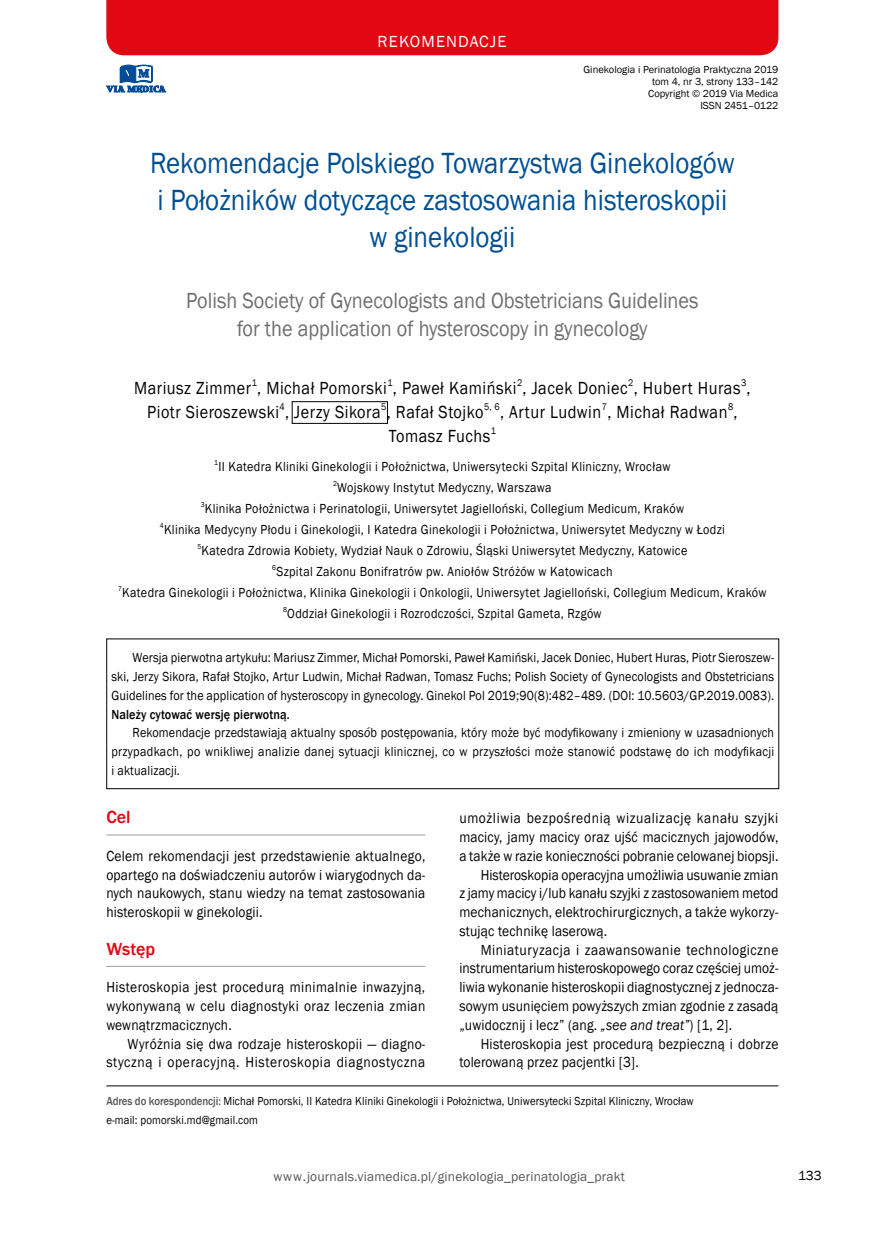
<style>
.page{position:relative;width:872px;height:1234px;background:#fff}
.page>*{position:absolute;margin:0;border:0;box-sizing:border-box;transform-origin:0 0}
.t1{font:30px/36.6px "Franklin Gothic";color:#004f91;text-align:center;scale:.9 1}
.t2{font:22.5px/27.5px "Franklin Gothic";color:#706f6f;text-align:center;scale:.9 1}
.t3{font:18px "Franklin Gothic";letter-spacing:.03em;color:#000;scale:.9 1}
.t4{font:500 18px "Franklin Gothic";color:#e30613}
.t5{font:16.5px "Franklin Gothic";letter-spacing:.07em;color:#fff}
.t6{font:15px/18.8px "Franklin Gothic";letter-spacing:.01em;color:#000;text-align:justify;scale:.9 1}
.t7{font:15px/18.8px "Franklin Gothic";letter-spacing:.03em;color:#000;text-align:right;scale:.9 1}
.t8{font:15px "Franklin Gothic";letter-spacing:.045em;color:#000;scale:.9 1}
.t9{font:15px "Franklin Gothic";letter-spacing:.04em;color:#000;scale:.9 1}
.t10{font:13.5px/18.8px "Franklin Gothic";letter-spacing:.025em;color:#000;text-align:justify;scale:.9 1}
.t11{font:13.5px "Franklin Gothic";letter-spacing:.01em;color:#575756}
.t12{font:500 13.5px "Franklin Gothic";letter-spacing:.01em;color:#000;scale:.9 1}
.t13{font:13.5px "Franklin Gothic";letter-spacing:.025em;color:#000}
.t14{font:12px/18.8px "Franklin Gothic";letter-spacing:.01em;color:#000;scale:.9 1}
.t15{font:10.5px/12px "Franklin Gothic";color:#000;text-align:right}
.t16{font:9.9px "Franklin Gothic";color:#000;scale:.9 1}
.t17{font:7.35px "Franklin Gothic";color:#000;scale:.9 1}
.s1{font-style:italic}
.s2{font-weight:500;color:#575756}
</style>
<div class="page">
<div style="left:106px;top:0;width:672px;height:55px;background:#e30613"></div>
<svg style="left:107px;top:65px;width:59px;height:27px"></svg>
<hr style="left:106px;top:834px;width:319px;height:1px;background:#9d9d9c">
<hr style="left:106px;top:965px;width:319px;height:1px;background:#9d9d9c">
<hr style="left:106px;top:1085px;width:672px;height:1px;background:#000">
<div style="left:292px;top:401px;width:96px;height:22px;border:1px solid #000"></div>
<p class="t5" style="left:377px;top:31px;width:130px">REKOMENDACJE</p>
<p class="t15" style="left:583px;top:64px;width:196px">Ginekologia i Perinatologia Praktyczna 2019 tom 4, nr 3, strony 133–142<br>Copyright © 2019 Via Medica<br>ISSN 2451–0122</p>
<h1 class="t1" style="left:150px;top:146px;width:651px">Rekomendacje Polskiego Towarzystwa Ginekologów i Położników dotyczące zastosowania histeroskopii w ginekologii</h1>
<h2 class="t2" style="left:186px;top:287px;width:571px">Polish Society of Gynecologists and Obstetricians Guidelines for the application of hysteroscopy in gynecology</h2>
<p class="t16" style="left:252px;top:376px;width:7px">1</p>
<p class="t16" style="left:387px;top:376px;width:7px">1</p>
<p class="t16" style="left:517px;top:376px;width:7px">2</p>
<p class="t16" style="left:628px;top:376px;width:7px">2</p>
<p class="t16" style="left:741px;top:376px;width:7px">3</p>
<h3 class="t3" style="left:147px;top:400px;width:375px">Piotr Sieroszewski , Jerzy Sikora , Rafał Stojko</h3>
<h3 class="t3" style="left:134px;top:376px;width:686px">Mariusz Zimmer , Michał Pomorski , Paweł Kamiński , Jacek Doniec , Hubert Huras ,</h3>
<p class="t16" style="left:279px;top:400px;width:7px">4</p>
<p class="t16" style="left:381px;top:400px;width:7px">5</p>
<p class="t16" style="left:484px;top:400px;width:19px">5, 6</p>
<h3 class="t3" style="left:500px;top:400px;width:265px">, Artur Ludwin , Michał Radwan ,</h3>
<p class="t16" style="left:602px;top:400px;width:7px">7</p>
<p class="t16" style="left:728px;top:400px;width:7px">8</p>
<h3 class="t3" style="left:389px;top:424px;width:114px">Tomasz Fuchs</h3>
<p class="t16" style="left:491px;top:424px;width:7px">1</p>
<p class="t17" style="left:214px;top:458px;width:6px">1</p>
<p class="t10" style="left:218px;top:457px;width:504px">II Katedra Kliniki Ginekologii i Położnictwa, Uniwersytecki Szpital Kliniczny, Wrocław</p>
<p class="t17" style="left:333px;top:479px;width:6px">2</p>
<p class="t10" style="left:337px;top:478px;width:240px">Wojskowy Instytut Medyczny, Warszawa</p>
<p class="t17" style="left:201px;top:500px;width:6px">3</p>
<p class="t10" style="left:205px;top:499px;width:534px">Klinika Położnictwa i Perinatologii, Uniwersytet Jagielloński, Collegium Medicum, Kraków</p>
<p class="t17" style="left:160px;top:521px;width:6px">4</p>
<p class="t10" style="left:164px;top:520px;width:624px">Klinika Medycyny Płodu i Ginekologii, I Katedra Ginekologii i Położnictwa, Uniwersytet Medyczny w Łodzi</p>
<p class="t17" style="left:197px;top:542px;width:6px">5</p>
<p class="t10" style="left:201px;top:541px;width:541px">Katedra Zdrowia Kobiety, Wydział Nauk o Zdrowiu, Śląski Uniwersytet Medyczny, Katowice</p>
<p class="t17" style="left:272px;top:563px;width:6px">6</p>
<p class="t10" style="left:276px;top:562px;width:375px">Szpital Zakonu Bonifratrów pw. Aniołów Stróżów w Katowicach</p>
<p class="t17" style="left:118px;top:584px;width:6px">7</p>
<p class="t10" style="left:122px;top:583px;width:717px">Katedra Ginekologii i Położnictwa, Klinika Ginekologii i Onkologii, Uniwersytet Jagielloński, Collegium Medicum, Kraków</p>
<p class="t17" style="left:283px;top:605px;width:6px">8</p>
<p class="t10" style="left:287px;top:604px;width:351px">Oddział Ginekologii i Rozrodczości, Szpital Gameta, Rzgów</p>
<p class="t10" style="left:111px;top:648px;width:738px;text-indent:21px">Wersja pierwotna artykułu: Mariusz Zimmer, Michał Pomorski, Paweł Kamiński, Jacek Doniec, Hubert Huras, Piotr Sieroszew&shy;ski, Jerzy Sikora, Rafał Stojko, Artur Ludwin, Michał Radwan, Tomasz Fuchs; Polish Society of Gynecologists and Obstetricians Guidelines for the application of hysteroscopy in gynecology. Ginekol Pol 2019;90(8):482–489. (DOI: 10.5603/GP.2019.0083).</p>
<p class="t12" style="left:111px;top:705px;width:200px">Należy cytować wersję pierwotną.</p>
<p class="t10" style="left:133px;top:723px;width:714px">Rekomendacje przedstawiają aktualny spos<span class="s1">ó</span>b postępowania, który może być modyfikowany i zmieniony w uzasadnionych</p>
<p class="t10" style="left:111px;top:742px;width:738px">przypadkach, po wnikliwej analizie danej sytuacji klinicznej, co w przyszłości może stanowić podstawę do ich modyfikacji</p>
<p class="t10" style="left:111px;top:761px;width:78px">i aktualizacji.</p>
<h3 class="t4" style="left:106px;top:806px;width:26px">Cel</h3>
<p class="t6" style="left:106px;top:846px;width:356px">Celem rekomendacji jest przedstawienie aktualnego, opartego na doświadczeniu autorów i wiarygodnych da&shy;nych naukowych, stanu wiedzy na temat zastosowania histeroskopii w ginekologii.</p>
<h3 class="t4" style="left:106px;top:937px;width:50px">Wstęp</h3>
<p class="t6" style="left:106px;top:977px;width:356px">Histeroskopia jest procedurą minimalnie inwazyjną, wykonywaną w celu diagnostyki oraz leczenia zmian wewnątrzmacicznych.</p>
<p class="t7" style="left:106px;top:1034px;width:356px">Wyróżnia się dwa rodzaje histeroskopii — diagno&shy;styczną i operacyjną. Histeroskopia diagnostyczna</p>
<p class="t8" style="left:459px;top:808px;width:356px">umożliwia bezpośrednią wizualizację kanału szyjki</p>
<p class="t6" style="left:459px;top:827px;width:356px">macicy, jamy macicy oraz ujść macicznych jajowodów,</p>
<p class="t6" style="left:459px;top:846px;width:356px">a także w razie konieczności pobranie celowanej biopsji.</p>
<p class="t6" style="left:480px;top:865px;width:332px">Histeroskopia operacyjna umożliwia usuwanie zmian</p>
<p class="t6" style="left:459px;top:884px;width:356px">z jamy macicy i/lub kanału szyjki z zastosowaniem metod</p>
<p class="t6" style="left:459px;top:902px;width:356px">mechanicznych, elektrochirurgicznych, a także wykorzy-</p>
<p class="t6" style="left:459px;top:921px;width:166px">stując technikę laserową.</p>
<p class="t9" style="left:480px;top:940px;width:332px">Miniaturyzacja i zaawansowanie technologiczne</p>
<p class="t6" style="left:459px;top:959px;width:356px">instrumentarium histeroskopowego coraz częściej umoż-</p>
<p class="t6" style="left:459px;top:977px;width:356px">liwia wykonanie histeroskopii diagnostycznej z jednocza-</p>
<p class="t6" style="left:459px;top:996px;width:356px">sowym usunięciem powyższych zmian zgodnie z zasadą</p>
<p class="t6" style="left:459px;top:1015px;width:304px">„uwidocznij i lecz” (ang. <span class="s1">„see and treat”</span>) [1, 2].</p>
<p class="t6" style="left:480px;top:1034px;width:332px">Histeroskopia jest procedurą bezpieczną i dobrze</p>
<p class="t6" style="left:459px;top:1052px;width:201px">tolerowaną przez pacjentki [3].</p>
<p class="t14" style="left:106px;top:1091px;width:654px"><span class="s2">Adres do korespondencji:</span> Michał Pomorski, II Katedra Kliniki Ginekologii i Położnictwa, Uniwersytecki Szpital Kliniczny, Wrocław e-mail: pomorski.md@gmail.com</p>
<p class="t11" style="left:273px;top:1167px;width:353px">www.journals.viamedica.pl/ginekologia_perinatologia_prakt</p>
<p class="t13" style="left:798px;top:1166px;width:25px">133</p>
</div>
